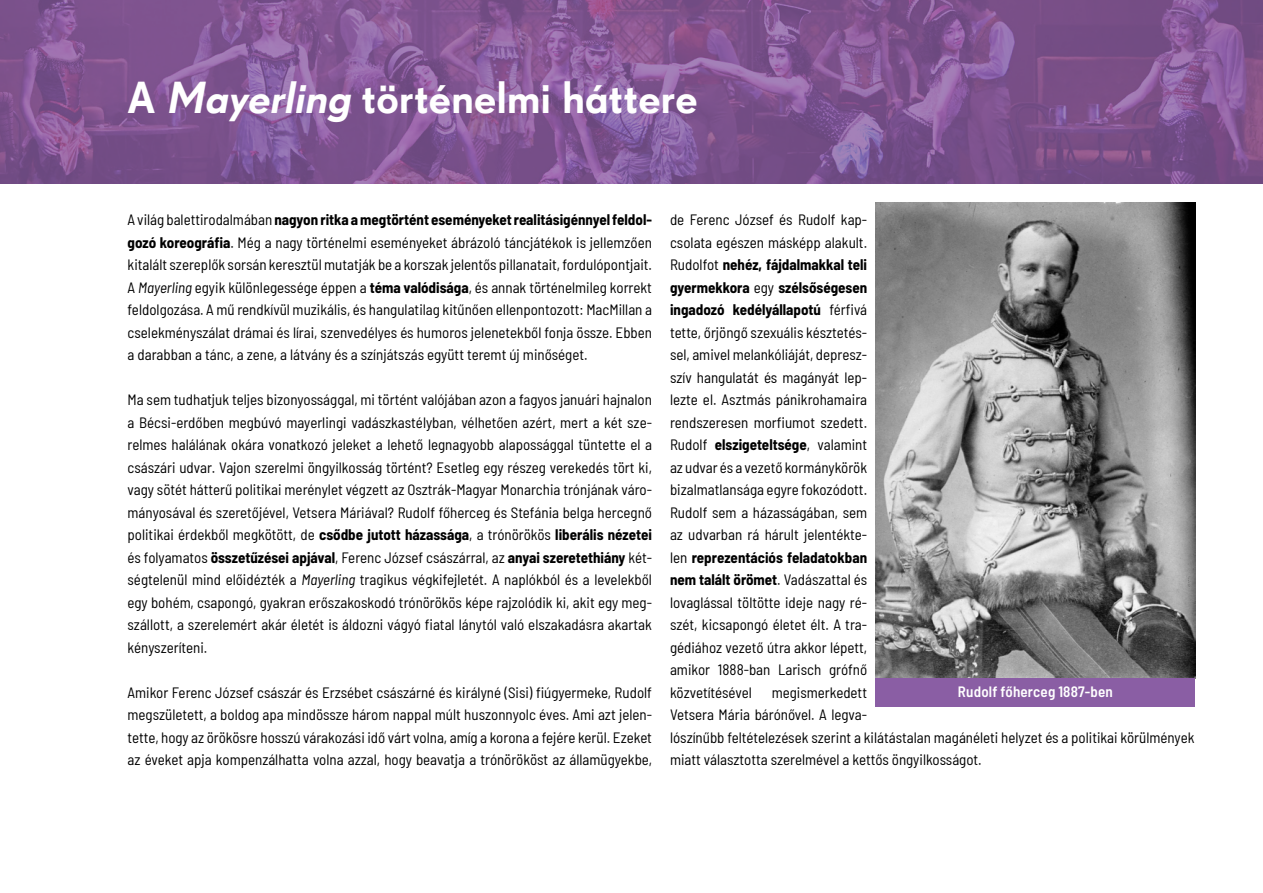
<style>
.page{position:relative;width:1263px;height:893px;background:#fff}
.page>*{position:absolute;margin:0;border:0;box-sizing:border-box;transform-origin:0 0}
._1__Title-2{font:500 43.5px "Super Grotesk Pro";letter-spacing:-.005em;color:#fff}
.t1{font:semi-condensed 15px/22.5px "Barlow";color:#000;text-align:justify}
._2__Body{font:600 semi-condensed 15px "Barlow";letter-spacing:.01em;color:#fff}
.s1{font-style:italic}
.s2{font-weight:700}
</style>
<div class="page">
<img style="left:0;top:0;width:1263px;height:184px">
<img style="left:876px;top:203px;width:319px;height:475px">
<div style="left:875px;top:678px;width:320px;height:28px;background:#8a5ea4"></div>
<p class="_1__Title-2" style="left:128px;top:71px;width:572px">A <span class="s1">Mayerling</span> történelmi háttere</p>
<p class="t1" style="left:128px;top:207px;width:526px">A világ balettirodalmában <span class="s2">nagyon ritka a megtörtént eseményeket realitásigénnyel feldol&shy;gozó koreográfia</span>. Még a nagy történelmi eseményeket ábrázoló táncjátékok is jellemzően kitalált szereplők sorsán keresztül mutatják be a korszak jelentős pillanatait, fordulópontjait.<br>A <span class="s1">Mayerling</span> egyik különlegessége éppen a <span class="s2">téma valódisága</span>, és annak történelmileg korrekt feldolgozása. A mű rendkívül muzikális, és hangulatilag kitűnően ellenpontozott: MacMillan a cselekményszálat drámai és lírai, szenvedélyes és humoros jelenetekből fonja össze. Ebben a darabban a tánc, a zene, a látvány és a színjátszás együtt teremt új minőséget.</p>
<p class="t1" style="left:128px;top:387px;width:526px">Ma sem tudhatjuk teljes bizonyossággal, mi történt valójában azon a fagyos januári hajnalon a Bécsi-erdőben megbúvó mayerlingi vadászkastélyban, vélhetően azért, mert a két sze&shy;relmes halálának okára vonatkozó jeleket a lehető legnagyobb alapossággal tüntette el a császári udvar. Vajon szerelmi öngyilkosság történt? Esetleg egy részeg verekedés tört ki, vagy sötét hátterű politikai merénylet végzett az Osztrák-Magyar Monarchia trónjának váro&shy;mányosával és szeretőjével, Vetsera Máriával? Rudolf főherceg és Stefánia belga hercegnő politikai érdekből megkötött, de <span class="s2">csődbe jutott házassága</span>, a trónörökös <span class="s2">liberális nézetei </span>és folyamatos <span class="s2">összetűzései apjával</span>, Ferenc József császárral, az <span class="s2">anyai szeretethiány</span> két&shy;ségtelenül mind előidézték a <span class="s1">Mayerling</span> tragikus végkifejletét. A naplókból és a levelekből egy bohém, csapongó, gyakran erőszakoskodó trónörökös képe rajzolódik ki, akit egy meg&shy;szállott, a szerelemért akár életét is áldozni vágyó fiatal lánytól való elszakadásra akartak kényszeríteni.</p>
<p class="t1" style="left:128px;top:680px;width:526px">Amikor Ferenc József császár és Erzsébet császárné és királyné (Sisi) fiúgyermeke, Rudolf megszületett, a boldog apa mindössze három nappal múlt huszonnyolc éves. Ami azt jelen&shy;tette, hogy az örökösre hosszú várakozási idő várt volna, amíg a korona a fejére kerül. Ezeket az éveket apja kompenzálhatta volna azzal, hogy beavatja a trónörököst az államügyekbe,</p>
<p class="t1" style="left:670px;top:207px;width:199px">de Ferenc József és Rudolf kap&shy;csolata egészen másképp alakult.<br>Rudolfot <span class="s2">nehéz, fájdalmakkal teli gyermekkora</span> egy <span class="s2">szélsőségesen ingadozó kedélyállapotú</span> férfivá tette, őrjöngő szexuális késztetés&shy;sel, amivel melankóliáját, depres - szív hangulatát és magányát lep&shy;lezte el. Asztmás pánikrohamaira rendszeresen morfiumot szedett.<br>Rudolf <span class="s2">elszigeteltsége</span>, valamint az udvar és a vezető kormánykörök bizalmatlansága egyre fokozódott.<br>Rudolf sem a házasságában, sem az udvarban rá hárult jelentékte&shy;len <span class="s2">reprezentációs feladatokban nem talált örömet</span>. Vadászattal és lovaglással töltötte ideje nagy ré&shy;szét, kicsapongó életet élt. A tra&shy;gédiához vezető útra akkor lépett, amikor 1888-ban Larisch grófnő közvetítésével</p>
<p class="_2__Body" style="left:958px;top:681px;width:156px">Rudolf főherceg 1887-ben</p>
<p class="t1" style="left:670px;top:680px;width:526px;text-align:left;text-indent:102px">megismerkedett<br>Vetsera Mária bárónővel. A legva-<br>lószínűbb feltételezések szerint a kilátástalan magánéleti helyzet és a politikai körülmények miatt választotta szerelmével a kettős öngyilkosságot.</p>
</div>
